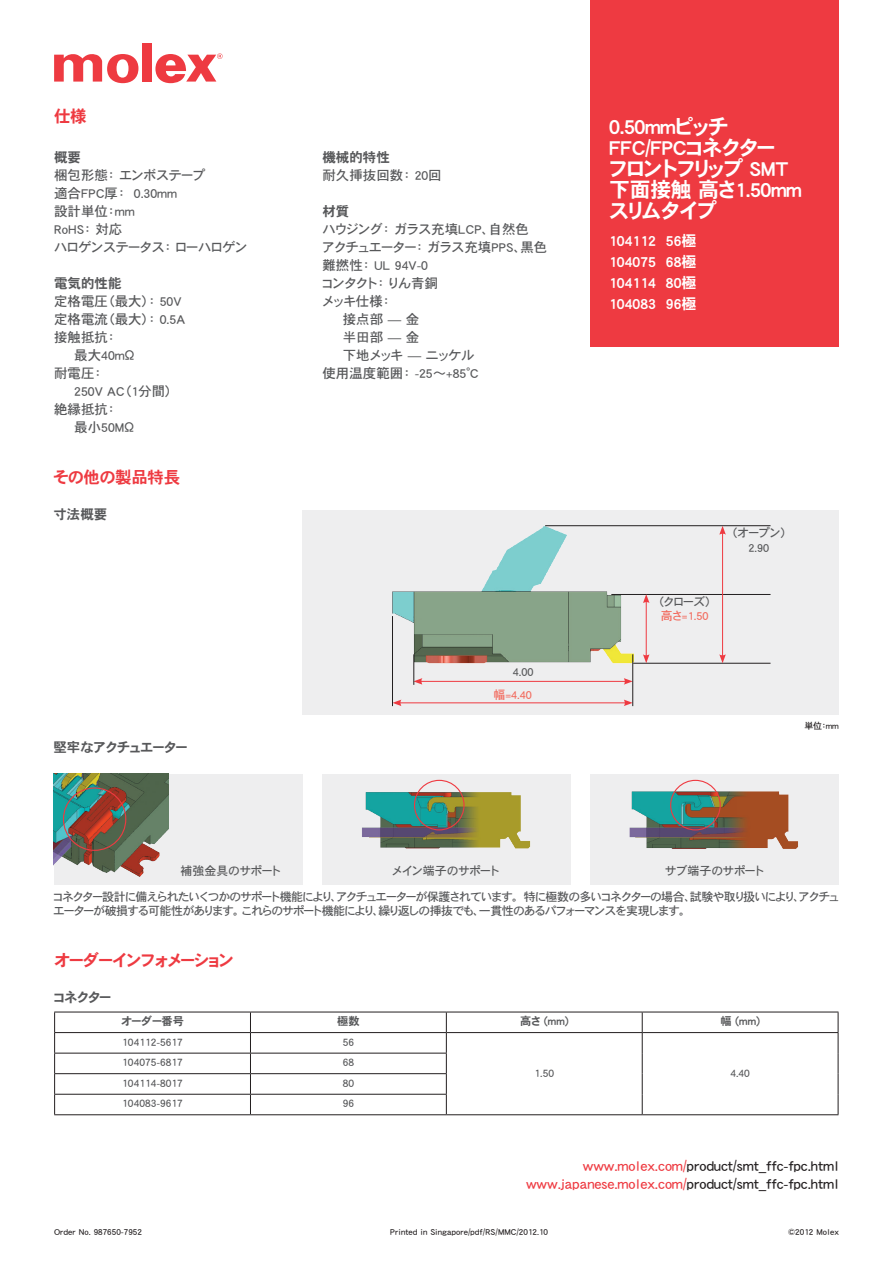
<style>
.page{position:relative;width:893px;height:1263px;background:#fff}
.page>*{position:absolute;margin:0;border:0;box-sizing:border-box;transform-origin:0 0}
.t1{font:21px/21px "DFHS Gothic Std W7";letter-spacing:-.11em;color:#fff}
.t2{font:16.5px "DFHS Gothic Std W7";letter-spacing:-.175em;color:#ee3a41}
.t3{font:16.5px "DFHS Gothic Std W7";letter-spacing:-.035em;color:#ee3a41}
.t4{font:16.5px "DFHS Gothic Std W7";letter-spacing:-.11em;color:#ee3a41}
.t5{font:15px "DFHS Gothic Std W5";letter-spacing:-.01em;color:#231f20}
.t6{font:15px/21px "DFHS Gothic Std W7";color:#fff;text-align:justify}
.t7{font:13.5px "DFHS Gothic Std W5";color:#57585a}
.t8{font:13.5px/18px "DFHS Gothic Std W5";letter-spacing:-.03em;color:#57585a}
.t9{font:13.5px "DFHS Gothic Std W7";color:#57585a}
.t10{font:13.5px "DFHS Gothic Std W5";letter-spacing:-.11em;color:#57585a}
.t11{font:13.5px "DFHS Gothic Std W7";letter-spacing:-.12em;color:#57585a}
.t12{font:13.5px "DFHS Gothic Std W5";letter-spacing:-.17em;color:#57585a}
.t13{font:13.5px "DFHS Gothic Std W5";letter-spacing:-.15em;color:#57585a}
.t14{font:12px/26.1px "DFHS Gothic Std W5";letter-spacing:-.125em;color:#57585a}
.t15{font:12px "DFHS Gothic Std W5";color:#f26a5d}
.t16{font:12px "DFHS Gothic Std W5";letter-spacing:-.075em;color:#57585a}
.t17{font:12px "DFHS Gothic Std W5";letter-spacing:-.04em;color:#57585a}
.t18{font:11.25px "DFHS Gothic Std W5";color:#57585a}
.t19{font:11.25px "DFHS Gothic Std W7";letter-spacing:-.08em;color:#57585a}
.t20{font:9px "DFHS Gothic Std W5";color:#231f20}
.s1{color:#ee3a41}
</style>
<div class="page">
<div style="left:142px;top:43px;width:9px;height:39px;background:#ee3a41"></div>
<svg style="left:54px;top:54px;width:84px;height:29px"></svg>
<svg style="left:155px;top:53px;width:68px;height:30px"></svg>
<div style="left:591px;top:1px;width:248px;height:346px;background:#ee3a41"></div>
<hr style="left:54px;top:1012px;width:196px;height:1px;background:#231f20">
<hr style="left:250px;top:1012px;width:196px;height:1px;background:#231f20">
<hr style="left:446px;top:1012px;width:196px;height:1px;background:#231f20">
<hr style="left:642px;top:1012px;width:196px;height:1px;background:#231f20">
<hr style="left:54px;top:1032px;width:196px;height:1px;background:#231f20">
<hr style="left:250px;top:1032px;width:196px;height:1px;background:#231f20">
<hr style="left:446px;top:1032px;width:196px;height:1px;background:#231f20">
<hr style="left:642px;top:1032px;width:196px;height:1px;background:#231f20">
<hr style="left:54px;top:1053px;width:196px;height:1px;background:#231f20">
<hr style="left:250px;top:1053px;width:197px;height:1px;background:#231f20">
<hr style="left:54px;top:1073px;width:196px;height:1px;background:#231f20">
<hr style="left:250px;top:1073px;width:197px;height:1px;background:#231f20">
<hr style="left:54px;top:1094px;width:196px;height:1px;background:#231f20">
<svg style="left:54px;top:1012px;width:1px;height:102px"></svg>
<hr style="left:250px;top:1094px;width:197px;height:1px;background:#231f20">
<svg style="left:250px;top:1012px;width:1px;height:102px"></svg>
<svg style="left:446px;top:1012px;width:1px;height:102px"></svg>
<svg style="left:642px;top:1012px;width:1px;height:102px"></svg>
<svg style="left:838px;top:1012px;width:1px;height:102px"></svg>
<hr style="left:54px;top:1114px;width:196px;height:1px;background:#231f20">
<hr style="left:250px;top:1114px;width:196px;height:1px;background:#231f20">
<hr style="left:446px;top:1114px;width:196px;height:1px;background:#231f20">
<hr style="left:642px;top:1114px;width:196px;height:1px;background:#231f20">
<div style="left:54px;top:774px;width:248px;height:110px;background:#eeeeef"></div>
<img style="left:54px;top:774px;width:114px;height:103px">
<div style="left:63px;top:787px;width:63px;height:64px;border:1px solid #ee3a41;border-radius:50%"></div>
<div style="left:322px;top:774px;width:248px;height:110px;background:#eeeeef"></div>
<img style="left:362px;top:789px;width:169px;height:60px">
<div style="left:414px;top:780px;width:51px;height:50px;border:1px solid #ee3a41;border-radius:50%"></div>
<div style="left:591px;top:774px;width:248px;height:110px;background:#eeeeef"></div>
<img style="left:630px;top:790px;width:168px;height:59px">
<div style="left:670px;top:780px;width:51px;height:50px;border:1px solid #ee3a41;border-radius:50%"></div>
<div style="left:302px;top:510px;width:537px;height:205px;background:#eeeeef"></div>
<img style="left:392px;top:526px;width:264px;height:167px">
<hr style="left:545px;top:525px;width:225px;height:1px;background:#231f20">
<hr style="left:611px;top:594px;width:159px;height:1px;background:#231f20">
<hr style="left:633px;top:663px;width:137px;height:1px;background:#231f20">
<hr style="left:646px;top:601px;width:1px;height:56px;background:#ee3a41">
<svg style="left:643px;top:594px;width:6px;height:9px"></svg>
<svg style="left:643px;top:654px;width:6px;height:9px"></svg>
<hr style="left:722px;top:532px;width:1px;height:125px;background:#ee3a41">
<svg style="left:719px;top:526px;width:7px;height:9px"></svg>
<svg style="left:719px;top:654px;width:7px;height:9px"></svg>
<hr style="left:399px;top:703px;width:227px;height:1px;background:#ee3a41">
<svg style="left:624px;top:699px;width:8px;height:7px"></svg>
<svg style="left:393px;top:699px;width:8px;height:7px"></svg>
<hr style="left:420px;top:681px;width:206px;height:1px;background:#ee3a41">
<svg style="left:624px;top:678px;width:8px;height:7px"></svg>
<svg style="left:414px;top:678px;width:8px;height:7px"></svg>
<hr style="left:392px;top:616px;width:1px;height:90px;background:#231f20">
<hr style="left:413px;top:654px;width:1px;height:31px;background:#231f20">
<hr style="left:632px;top:654px;width:1px;height:52px;background:#231f20">
<h2 class="t4" style="left:54px;top:107px;width:34px">仕様</h2>
<p class="t9" style="left:54px;top:149px;width:28px">概要</p>
<p class="t8" style="left:54px;top:165px;width:195px">梱包形態： エンボステープ<br>適合FPC厚： 0.30mm<br>設計単位：mm<br>RoHS： 対応<br>ハロゲンステータス： ローハロゲン</p>
<p class="t9" style="left:54px;top:275px;width:69px">電気的性能</p>
<p class="t7" style="left:54px;top:293px;width:129px">定格電圧（最大）： 50V</p>
<p class="t7" style="left:54px;top:311px;width:133px">定格電流（最大）： 0.5A</p>
<p class="t7" style="left:54px;top:329px;width:66px">接触抵抗：</p>
<p class="t7" style="left:74px;top:347px;width:64px">最大40mΩ</p>
<p class="t7" style="left:54px;top:365px;width:52px">耐電圧：</p>
<p class="t7" style="left:74px;top:383px;width:106px">250V AC（1分間）</p>
<p class="t7" style="left:54px;top:401px;width:66px">絶縁抵抗：</p>
<p class="t7" style="left:74px;top:419px;width:63px">最小50MΩ</p>
<h2 class="t3" style="left:53px;top:468px;width:129px">その他の製品特長</h2>
<p class="t9" style="left:53px;top:507px;width:55px">寸法概要</p>
<p class="t11" style="left:53px;top:740px;width:136px">堅牢なアクチュエーター</p>
<p class="t9" style="left:322px;top:149px;width:69px">機械的特性</p>
<p class="t7" style="left:322px;top:167px;width:121px">耐久挿抜回数： 20回</p>
<p class="t9" style="left:322px;top:203px;width:28px">材質</p>
<p class="t8" style="left:323px;top:219px;width:208px">ハウジング： ガラス充填LCP、自然色</p>
<p class="t10" style="left:322px;top:239px;width:227px">アクチュエーター： ガラス充填PPS、黒色</p>
<p class="t7" style="left:322px;top:257px;width:107px">難撚性： UL 94V-0</p>
<p class="t12" style="left:321px;top:275px;width:119px">コンタクト： りん青銅</p>
<p class="t7" style="left:322px;top:293px;width:73px">メッキ仕様：</p>
<p class="t7" style="left:343px;top:311px;width:78px">接点部 — 金</p>
<p class="t7" style="left:343px;top:329px;width:78px">半田部 — 金</p>
<p class="t13" style="left:343px;top:347px;width:134px">下地メッキ — ニッケル</p>
<p class="t7" style="left:322px;top:365px;width:159px">使用温度範囲： -25～+85°C</p>
<p class="t14" style="left:513px;top:658px;width:22px">4.00</p>
<p class="t15" style="left:493px;top:688px;width:40px">幅=4.40</p>
<h1 class="t1" style="left:608px;top:116px;width:196px">0.50mmピッチ<br>FFC/FPCコネクター<br>フロントフリップ SMT下面接触 高さ1.50mmスリムタイプ</h1>
<p class="t6" style="left:609px;top:230px;width:89px">104112 56極104075 68極104114 80極104083 96極</p>
<p class="t14" style="left:652px;top:588px;width:67px">（クローズ）</p>
<p class="t15" style="left:661px;top:610px;width:49px">高さ=1.50</p>
<p class="t14" style="left:725px;top:526px;width:68px;line-height:14.4px;text-align:center">（オープン）<br>2.90</p>
<p class="t20" style="left:804px;top:721px;width:36px">単位：mm</p>
<p class="t14" style="left:52px;top:857px;width:790px;text-indent:613px">サブ端子のサポート<br>コネクター設計に備えられたいくつかのサポート機能により、アクチュエーターが保護されています。特に極数の多いコネクターの場合、試験や取り扱いにより、アクチュ</p>
<p class="t14" style="left:53px;top:897px;width:639px">エーターが破損する可能性があります。これらのサポート機能により、繰り返しの挿抜でも、一貫性のあるパフォーマンスを実現します。</p>
<p class="t17" style="left:180px;top:864px;width:103px">補強金具のサポート</p>
<p class="t16" style="left:391px;top:864px;width:110px">メイン端子のサポート</p>
<h2 class="t2" style="left:54px;top:951px;width:181px">オーダーインフォメーション</h2>
<p class="t9" style="left:52px;top:990px;width:61px">コネクター</p>
<p class="t19" style="left:121px;top:1015px;width:64px">オーダー番号</p>
<p class="t19" style="left:337px;top:1015px;width:24px">極数</p>
<p class="t19" style="left:520px;top:1015px;width:50px">高さ (mm)</p>
<p class="t19" style="left:720px;top:1015px;width:41px">幅 (mm)</p>
<p class="t18" style="left:122px;top:1036px;width:62px">104112-5617</p>
<p class="t18" style="left:343px;top:1036px;width:13px">56</p>
<p class="t18" style="left:535px;top:1067px;width:21px">1.50</p>
<p class="t18" style="left:730px;top:1067px;width:21px">4.40</p>
<p class="t18" style="left:122px;top:1056px;width:62px">104075-6817</p>
<p class="t18" style="left:343px;top:1056px;width:13px">68</p>
<p class="t18" style="left:122px;top:1077px;width:62px">104114-8017</p>
<p class="t18" style="left:343px;top:1077px;width:13px">80</p>
<p class="t18" style="left:122px;top:1097px;width:62px">104083-9617</p>
<p class="t18" style="left:343px;top:1097px;width:13px">96</p>
<p class="t5" style="left:583px;top:1157px;width:258px"><span class="s1">www.molex.com/</span>product/smt_ffc-fpc.html</p>
<p class="t5" style="left:526px;top:1175px;width:314px"><span class="s1">www.japanese.molex.com/</span>product/smt_ffc-fpc.html</p>
<p class="t20" style="left:54px;top:1227px;width:90px">Order No. 987650-7952</p>
<p class="t20" style="left:390px;top:1227px;width:159px">Printed in Singapore/pdf/RS/MMC/2012.10</p>
<p class="t20" style="left:788px;top:1227px;width:52px">©2012 Molex</p>
</div>
